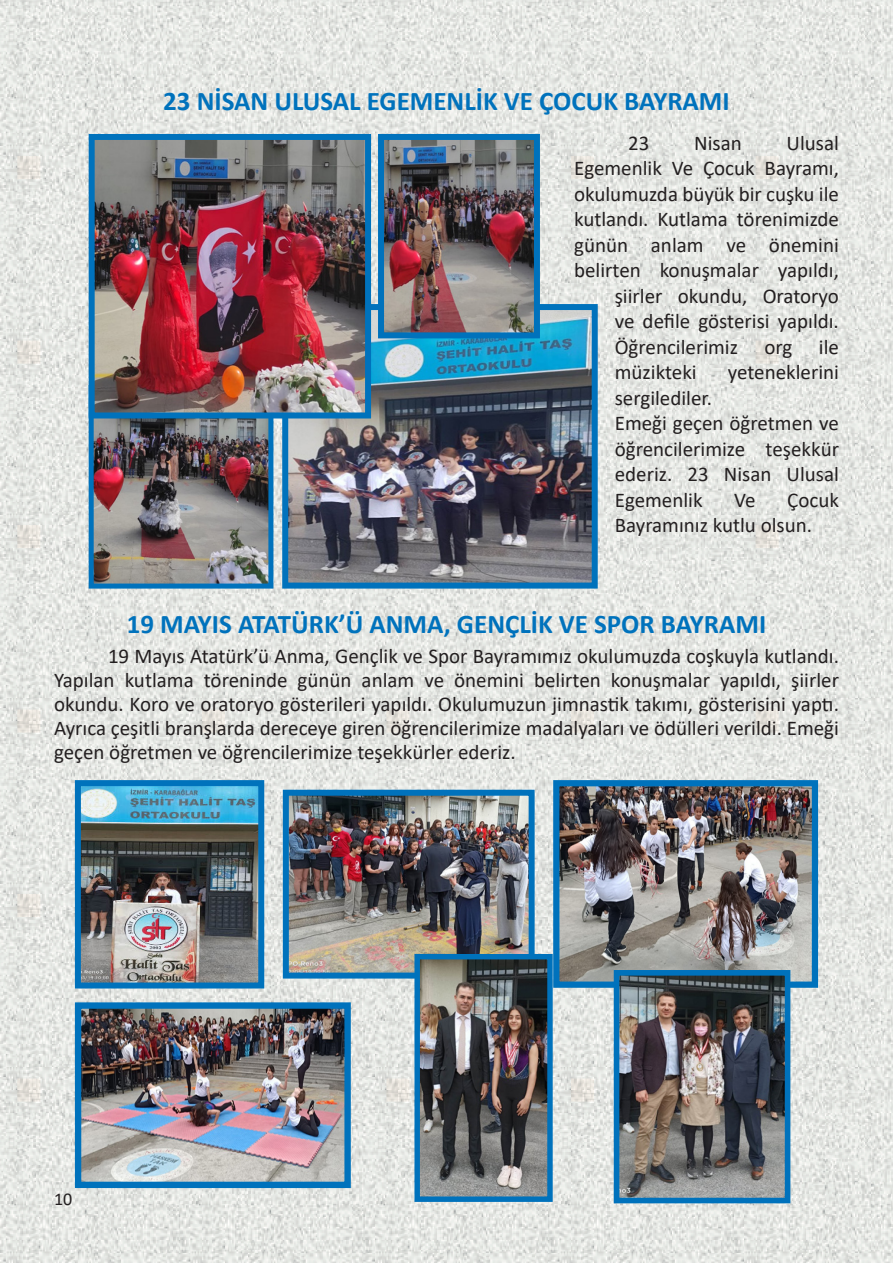
<style>
.page{position:relative;width:893px;height:1263px;background:#fff}
.page>*{position:absolute;margin:0;border:0;box-sizing:border-box;transform-origin:0 0}
.t1{font:700 27px "Calibri";color:#0072bc}
.t2{font:21px/25.5px "Calibri";color:#231f20}
.t3{font:18px "Calibri";color:#231f20}
</style>
<div class="page">
<img style="left:0;top:0;width:893px;height:1263px">
<img style="left:289px;top:311px;width:302px;height:271px">
<div style="left:282px;top:304px;width:316px;height:285px;border:6px solid #0072bc"></div>
<img style="left:95px;top:418px;width:172px;height:165px">
<div style="left:89px;top:385px;width:184px;height:204px;border:5px solid #0072bc"></div>
<img style="left:96px;top:141px;width:268px;height:270px">
<div style="left:89px;top:134px;width:282px;height:284px;border:6px solid #0072bc"></div>
<img style="left:385px;top:141px;width:148px;height:190px">
<div style="left:378px;top:134px;width:162px;height:204px;border:6px solid #0072bc"></div>
<img style="left:82px;top:1009px;width:262px;height:172px">
<div style="left:75px;top:1002px;width:276px;height:186px;border:6px solid #0072bc"></div>
<img style="left:290px;top:797px;width:238px;height:174px">
<div style="left:283px;top:790px;width:252px;height:188px;border:6px solid #0072bc"></div>
<img style="left:420px;top:960px;width:127px;height:236px">
<div style="left:414px;top:954px;width:139px;height:248px;border:5px solid #0072bc"></div>
<img style="left:82px;top:787px;width:175px;height:194px">
<div style="left:75px;top:780px;width:189px;height:208px;border:6px solid #0072bc"></div>
<img style="left:560px;top:787px;width:251px;height:194px">
<div style="left:553px;top:780px;width:265px;height:208px;border:6px solid #0072bc"></div>
<img style="left:621px;top:977px;width:162px;height:219px">
<div style="left:614px;top:970px;width:176px;height:233px;border:6px solid #0072bc"></div>
<p class="t1" style="left:163px;top:82px;width:568px">23 NİSAN ULUSAL EGEMENLİK VE ÇOCUK BAYRAMI</p>
<p class="t2" style="left:628px;top:129px;width:23px">23</p>
<p class="t2" style="left:694px;top:129px;width:49px">Nisan</p>
<p class="t2" style="left:786px;top:129px;width:54px">Ulusal</p>
<p class="t2" style="left:574px;top:155px;width:266px">Egemenlik Ve Çocuk Bayramı,</p>
<p class="t2" style="left:574px;top:180px;width:266px">okulumuzda büyük bir cuşku ile</p>
<p class="t2" style="left:574px;top:206px;width:266px">kutlandı. Kutlama törenimizde</p>
<p class="t2" style="left:574px;top:231px;width:266px">günün anlam ve önemini</p>
<p class="t2" style="left:574px;top:257px;width:266px">belirten konuşmalar yapıldı,</p>
<p class="t2" style="left:615px;top:282px;width:226px">şiirler okundu, Oratoryo</p>
<p class="t2" style="left:615px;top:308px;width:226px">ve defile gösterisi yapıldı.</p>
<p class="t2" style="left:615px;top:333px;width:125px">Öğrencilerimiz</p>
<p class="t2" style="left:764px;top:333px;width:29px">org</p>
<p class="t2" style="left:819px;top:333px;width:22px">ile</p>
<p class="t2" style="left:615px;top:359px;width:83px">müzikteki</p>
<p class="t2" style="left:728px;top:359px;width:113px">yeteneklerini</p>
<p class="t2" style="left:615px;top:384px;width:226px">sergilediler.<br>Emeği geçen öğretmen ve öğrencilerimize teşekkür ederiz. 23 Nisan Ulusal<br>Egemenlik</p>
<p class="t2" style="left:615px;top:486px;width:226px;text-indent:172px">Çocuk<br>Bayramınız kutlu olsun.</p>
<p class="t2" style="left:734px;top:486px;width:23px">Ve</p>
<p class="t1" style="left:127px;top:605px;width:641px">19 MAYIS ATATÜRK’Ü ANMA, GENÇLİK VE SPOR BAYRAMI</p>
<p class="t2" style="left:54px;top:644px;width:786px;line-height:24px;text-align:justify;text-indent:54px">19 Mayıs Atatürk’ü Anma, Gençlik ve Spor Bayramımız okulumuzda coşkuyla kutlandı.<br>Yapılan kutlama töreninde günün anlam ve önemini belirten konuşmalar yapıldı, şiirler okundu. Koro ve oratoryo gösterileri yapıldı. Okulumuzun jimnastik takımı, gösterisini yaptı.<br>Ayrıca çeşitli branşlarda dereceye giren öğrencilerimize madalyaları ve ödülleri verildi. Emeği geçen öğretmen ve öğrencilerimize teşekkürler ederiz.</p>
<p class="t3" style="left:54px;top:1187px;width:20px">10</p>
</div>
